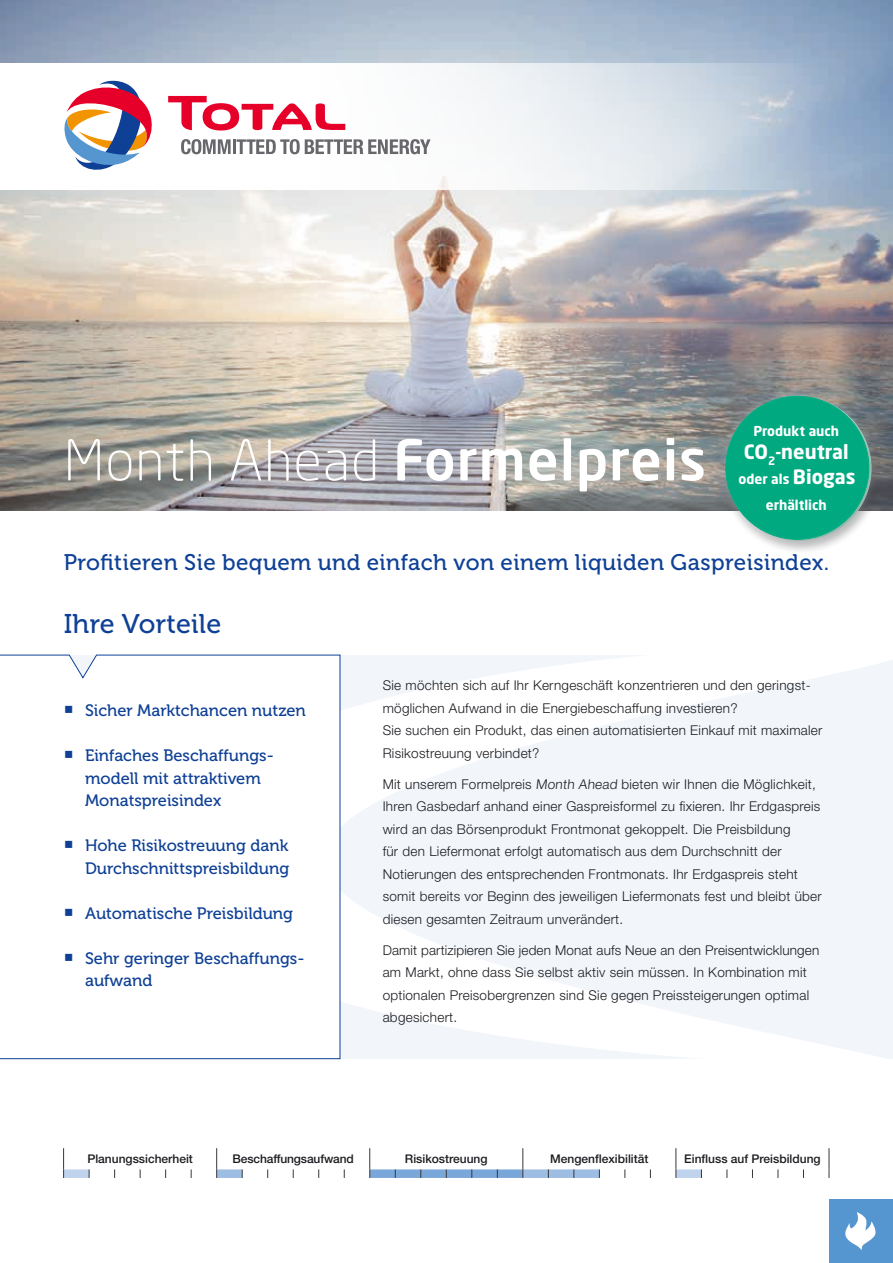
<style>
.page{position:relative;width:893px;height:1263px;background:#fff}
.page>*{position:absolute;margin:0;border:0;box-sizing:border-box;transform-origin:0 0}
.t1{font:500 55.5px "Neo Sans Pro";letter-spacing:.02em;color:#fff}
.t2{font:27px "Museo 500";letter-spacing:.01em;color:#0e4096}
.t3{font:22.5px "Museo 500";letter-spacing:.02em;color:#0e4096}
.t4{font:700 19.5px "Neo Sans Pro";color:#fff}
.t5{font:16.5px/22.5px "Museo 500";color:#0e4096}
.t6{font:300 13.5px/22.5px "Helvetica Neue LT Std";letter-spacing:.02em;color:#1b1c20}
.t7{font:700 13.5px/25.5px "Neo Sans Pro";color:#fff;text-align:center}
.t8{font:500 12px "Helvetica Neue LT Std";color:#1b1c20}
.s1{font-weight:300}
.s2{font-size:19.5px}
</style>
<div class="page">
<img style="left:0;top:0;width:893px;height:510px">
<svg style="left:63px;top:1148px;width:639px;height:30px"></svg>
<svg style="left:829px;top:1148px;width:1px;height:30px"></svg>
<svg style="left:155px;top:654px;width:738px;height:406px;fill:#f2f6fb"></svg>
<svg style="left:0;top:655px;width:340px;height:404px"></svg>
<svg style="left:0;top:63px;width:893px;height:126px"></svg>
<svg style="left:168px;top:96px;width:177px;height:35px"></svg>
<svg style="left:181px;top:139px;width:50px;height:15px"></svg>
<hr style="left:233px;top:139px;width:3px;height:15px;background:#68676c">
<svg style="left:237px;top:139px;width:194px;height:15px"></svg>
<svg style="left:64px;top:80px;width:93px;height:90px"></svg>
<div style="left:719px;top:392px;width:163px;height:162px;background:#1b1c20;opacity:.2"></div>
<div style="left:715px;top:386px;width:164px;height:164px;background:#fff;opacity:.2"></div>
<div style="left:723px;top:395px;width:157px;height:147px;background:#fff;opacity:.2"></div>
<div style="left:829px;top:1199px;width:64px;height:64px;background:#5595d0"></div>
<svg style="left:845px;top:1212px;width:31px;height:38px"></svg>
<svg style="left:65px;top:706px;width:7px;height:7px"></svg>
<svg style="left:65px;top:751px;width:7px;height:7px"></svg>
<svg style="left:65px;top:841px;width:7px;height:7px"></svg>
<svg style="left:65px;top:908px;width:7px;height:8px"></svg>
<svg style="left:65px;top:953px;width:7px;height:8px"></svg>
<h1 class="t1" style="left:64px;top:425px;width:644px"><span class="s1">Month Ahead</span> Formelpreis</h1>
<p class="t7" style="left:753px;top:418px;width:87px">Produkt auch</p>
<h3 class="t4" style="left:744px;top:439px;width:106px">CO<sub>2</sub>-neutral</h3>
<p class="t7" style="left:738px;top:466px;width:119px">oder als <span class="s2">Biogas </span>erhältlich</p>
<h3 class="t3" style="left:64px;top:550px;width:767px">Profitieren Sie bequem und einfach von einem liquiden Gaspreisindex.</h3>
<h2 class="t2" style="left:64px;top:609px;width:159px">Ihre Vorteile</h2>
<p class="t5" style="left:85px;top:699px;width:222px">Sicher Marktchancen nutzen</p>
<p class="t5" style="left:85px;top:744px;width:190px">Einfaches Beschaffungs&shy;modell mit attraktivem<br>Monatspreisindex</p>
<p class="t5" style="left:85px;top:834px;width:206px">Hohe Risikostreuung dank<br>Durchschnittspreisbildung</p>
<p class="t5" style="left:85px;top:902px;width:210px">Automatische Preisbildung</p>
<p class="t5" style="left:85px;top:947px;width:221px">Sehr geringer Beschaffungs&shy;aufwand</p>
<p class="t6" style="left:383px;top:674px;width:441px">Sie möchten sich auf Ihr Kerngeschäft konzentrieren und den geringst&shy;möglichen Aufwand in die Energiebeschaffung investieren?<br>Sie suchen ein Produkt, das einen automatisierten Einkauf mit maximaler Risikostreuung verbindet?</p>
<p class="t6" style="left:383px;top:772px;width:441px">Mit unserem Formelpreis Month Ahead bieten wir Ihnen die Möglichkeit, Ihren Gasbedarf anhand einer Gaspreisformel zu fixieren. Ihr Erdgaspreis wird an das Börsenprodukt Frontmonat gekoppelt. Die Preisbildung<br>für den Liefermonat erfolgt automatisch aus dem Durchschnitt der Notierungen des entsprechenden Frontmonats. Ihr Erdgaspreis steht somit bereits vor Beginn des jeweiligen Liefermonats fest und bleibt über diesen gesamten Zeitraum unverändert.</p>
<p class="t6" style="left:383px;top:938px;width:438px">Damit partizipieren Sie jeden Monat aufs Neue an den Preisentwicklungen am Markt, ohne dass Sie selbst aktiv sein müssen. In Kombination mit optionalen Preisobergrenzen sind Sie gegen Preissteigerungen optimal abgesichert.</p>
<p class="t8" style="left:87px;top:1151px;width:107px">Planungssicherheit</p>
<p class="t8" style="left:232px;top:1151px;width:123px">Beschaffungsaufwand</p>
<p class="t8" style="left:405px;top:1151px;width:84px">Risikostreuung</p>
<p class="t8" style="left:550px;top:1151px;width:100px">Mengenflexibilität</p>
<p class="t8" style="left:684px;top:1151px;width:138px">Einfluss auf Preisbildung</p>
</div>
